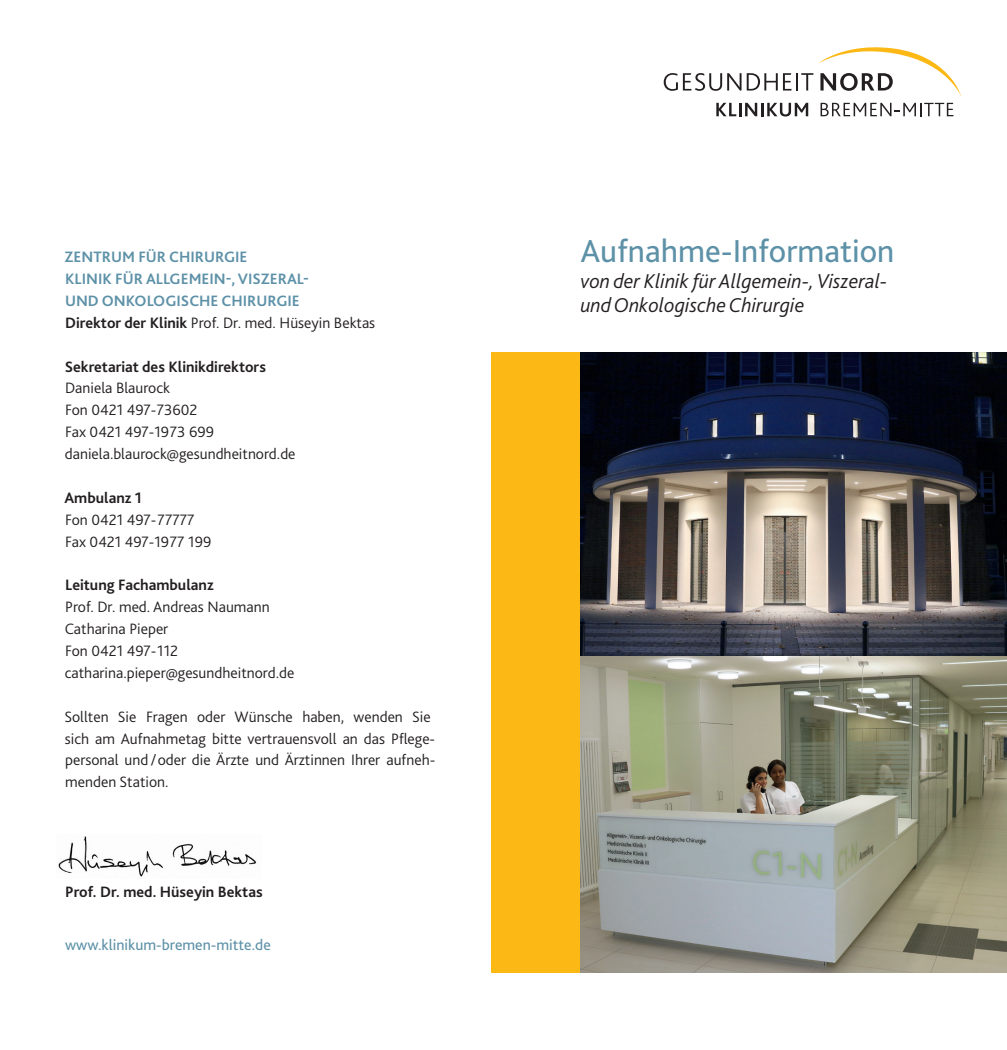
<style>
.page{position:relative;width:1007px;height:1050px;background:#fff}
.page>*{position:absolute;margin:0;border:0;box-sizing:border-box;transform-origin:0 0}
.t1{font:33.25px "Bliss 2";color:#5d91a7}
.t2{font:italic 300 21px/24.5px "Bliss 2";color:#231f20}
.t3{font:300 15.75px/21.9px "Bliss 2";color:#231f20}
.t4{font:700 15.75px/21.9px "Bliss 2";color:#5d91a7}
.t5{font:700 15.75px "Bliss 2";color:#231f20}
.t6{font:15.75px "Bliss 2";color:#5d91a7}
.s1{color:#231f20}
.s2{font-weight:300;color:#231f20}
</style>
<div class="page">
<div style="left:491px;top:352px;width:89px;height:620px;background:#fcb814"></div>
<img style="left:580px;top:352px;width:427px;height:620px">
<svg style="left:716px;top:103px;width:92px;height:13px"></svg>
<svg style="left:820px;top:103px;width:133px;height:13px"></svg>
<svg style="left:664px;top:73px;width:77px;height:18px"></svg>
<svg style="left:747px;top:47px;width:214px;height:49px"></svg>
<img style="left:58px;top:836px;width:199px;height:41px">
<p class="t4" style="left:65px;top:246px;width:312px">ZENTRUM FÜR CHIRURGIE<br>KLINIK FÜR ALLGEMEIN-, VISZERAL-<br>UND ONKOLOGISCHE CHIRURGIE<br><span class="s1">Direktor der Klinik</span> <span class="s2">Prof. Dr. med. Hüseyin Bektas</span></p>
<p class="t5" style="left:65px;top:356px;width:203px">Sekretariat des Klinikdirektors</p>
<p class="t3" style="left:65px;top:377px;width:232px">Daniela Blaurock<br>Fon 0421 497-73602<br>Fax 0421 497-1973 699 daniela.blaurock@gesundheitnord.de</p>
<p class="t5" style="left:64px;top:488px;width:79px">Ambulanz 1</p>
<p class="t3" style="left:65px;top:508px;width:148px">Fon 0421 497-77777<br>Fax 0421 497-1977 199</p>
<p class="t5" style="left:65px;top:575px;width:150px">Leitung Fachambulanz</p>
<p class="t3" style="left:65px;top:596px;width:231px">Prof. Dr. med. Andreas Naumann<br>Catharina Pieper<br>Fon 0421 497-112 catharina.pieper@gesundheitnord.de</p>
<p class="t3" style="left:64px;top:705px;width:372px">Sollten Sie Fragen oder Wünsche haben, wenden Sie sich am Aufnahmetag bitte vertrauensvoll an das Pflege&shy;personal und /oder die Ärzte und Ärztinnen Ihrer aufneh&shy;menden Station.</p>
<p class="t5" style="left:65px;top:882px;width:199px">Prof. Dr. med. Hüseyin Bektas</p>
<p class="t6" style="left:65px;top:935px;width:207px">www.klinikum-bremen-mitte.de</p>
<h1 class="t1" style="left:580px;top:230px;width:315px">Aufnahme-Information</h1>
<h2 class="t2" style="left:580px;top:268px;width:309px">von der Klinik für Allgemein-, Viszeral&shy;und Onkologische Chirurgie</h2>
</div>
